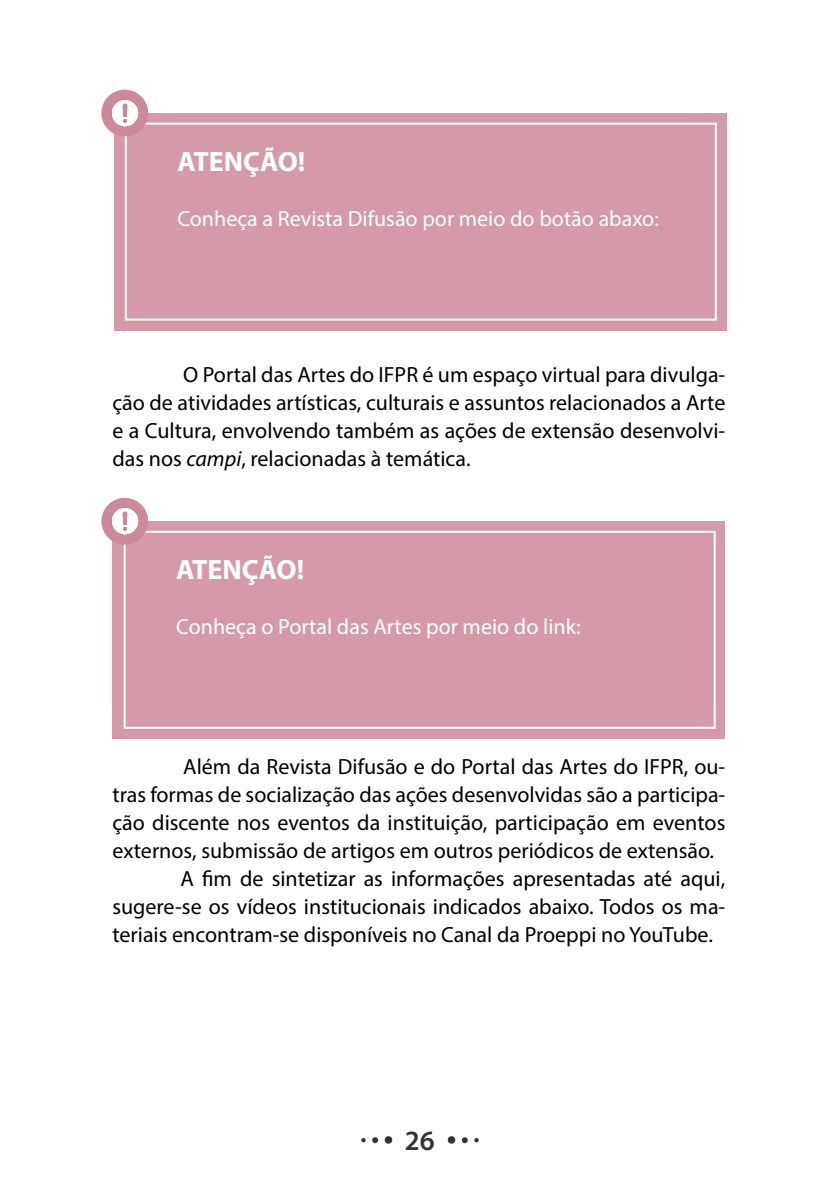
<style>
.page{position:relative;width:840px;height:1191px;background:#fff}
.page>*{position:absolute;margin:0;border:0;box-sizing:border-box;transform-origin:0 0}
.t1{font:700 28px "Myriad Pro";color:#fff}
.t2{font:600 28px "Myriad Pro";color:#333}
.t3{font:22px/28px "Myriad Pro";color:#000;text-align:justify}
.t4{font:22px "Myriad Pro";color:#fff}
.s1{font-style:italic}
</style>
<div class="page">
<div style="left:447px;top:1136px;width:8px;height:7px;background:#333;border-radius:50%"></div>
<div style="left:384px;top:1136px;width:8px;height:7px;background:#333;border-radius:50%"></div>
<svg style="left:461px;top:1137px;width:6px;height:6px"></svg>
<svg style="left:372px;top:1137px;width:6px;height:6px"></svg>
<svg style="left:474px;top:1138px;width:4px;height:4px"></svg>
<svg style="left:361px;top:1138px;width:4px;height:4px"></svg>
<div style="left:113px;top:113px;width:613px;height:217px;background:#d49aa9"></div>
<div style="left:125px;top:123px;width:591px;height:197px;border:2px solid #fff"></div>
<div style="left:101px;top:90px;width:47px;height:46px;background:#cd889a;border-radius:50%"></div>
<img style="left:111px;top:99px;width:28px;height:28px">
<div style="left:112px;top:521px;width:613px;height:217px;background:#d49aa9"></div>
<div style="left:124px;top:531px;width:591px;height:197px;border:2px solid #fff"></div>
<div style="left:101px;top:498px;width:47px;height:46px;background:#cd889a;border-radius:50%"></div>
<img style="left:111px;top:507px;width:28px;height:28px">
<p class="t1" style="left:177px;top:143px;width:129px">ATENÇÃO!</p>
<p class="t4" style="left:177px;top:205px;width:483px">Conheça a Revista Difusão por meio do botão abaxo:</p>
<p class="t3" style="left:112px;top:360px;width:614px;text-indent:71px">O Portal das Artes do IFPR é um espaço virtual para divulga&shy;ção de atividades artísticas, culturais e assuntos relacionados a Arte e a Cultura, envolvendo também as ações de extensão desenvolvi&shy;das nos <span class="s1">campi</span>, relacionadas à temática.</p>
<p class="t1" style="left:176px;top:551px;width:129px">ATENÇÃO!</p>
<p class="t4" style="left:176px;top:613px;width:406px">Conheça o Portal das Artes por meio do link:</p>
<p class="t3" style="left:183px;top:752px;width:543px">Além da Revista Difusão e do Portal das Artes do IFPR, ou-</p>
<p class="t3" style="left:112px;top:780px;width:614px">tras formas de socialização das ações desenvolvidas são a participa-</p>
<p class="t3" style="left:112px;top:808px;width:614px">ção discente nos eventos da instituição, participação em eventos</p>
<p class="t3" style="left:112px;top:836px;width:603px">externos, submissão de artigos em outros periódicos de extensão.</p>
<p class="t3" style="left:180px;top:864px;width:546px">A fim de sintetizar as informações apresentadas até aqui,</p>
<p class="t3" style="left:112px;top:892px;width:614px">sugere-se os vídeos institucionais indicados abaixo. Todos os ma-</p>
<p class="t3" style="left:112px;top:920px;width:601px">teriais encontram-se disponíveis no Canal da Proeppi no YouTube.</p>
<p class="t2" style="left:405px;top:1122px;width:32px">26</p>
</div>
